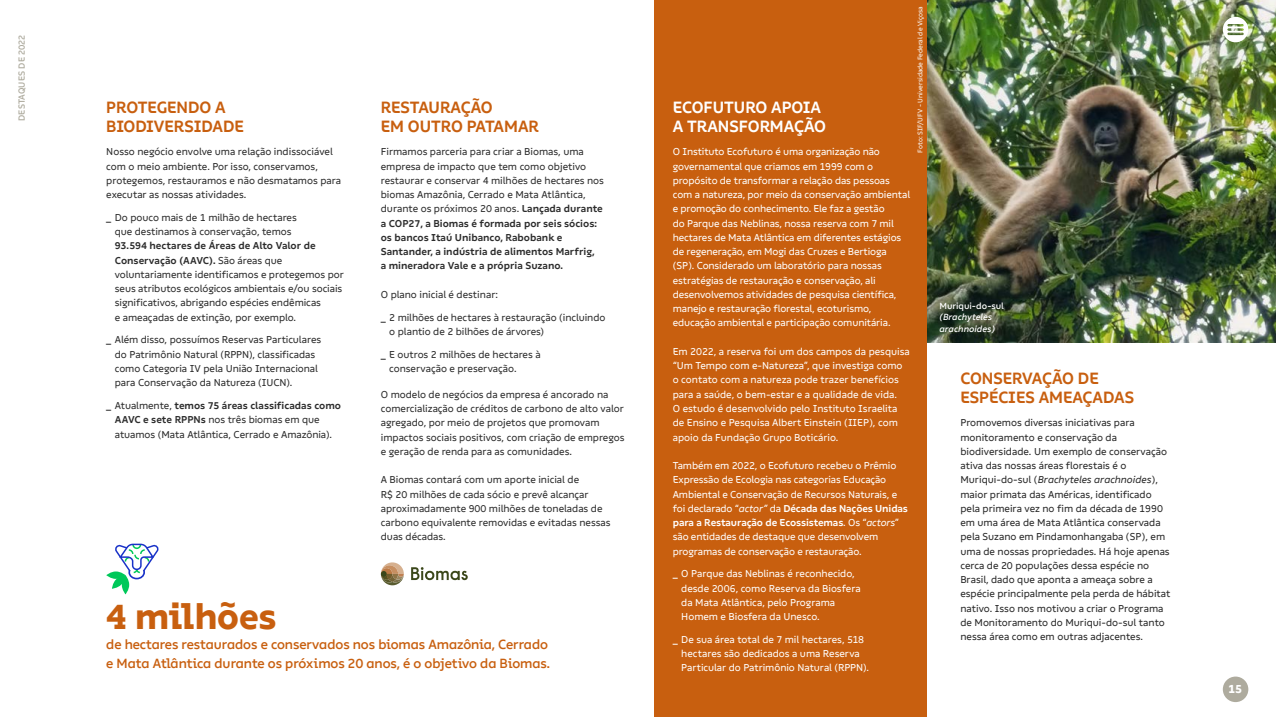
<style>
.page{position:relative;width:1276px;height:717px;background:#fff}
.page>*{position:absolute;margin:0;border:0;box-sizing:border-box;transform-origin:0 0}
.t1{font:800 36px "Suzano Display";color:#c85f0f}
.t2{font:700 16.5px/19.5px "Suzano Display";color:#c85f0f}
.t3{font:700 16.5px/19.5px "Suzano Display";color:#fff}
.t4{font:500 13.5px/18.8px "Suzano Display";color:#c85f0f}
.t5{font:800 12px "Suzano Text";color:#fff}
.t6{font:10.12px/14.2px "Suzano Text";color:#2c2c2c}
.t7{font:10.12px/14.2px "Suzano Text";letter-spacing:-.01em;color:#fff}
.t8{font:10.12px/14.2px "Suzano Text";color:#282828}
.t9{font:italic 500 9px/11.2px "Suzano Text";color:#fff}
.t10{font:500 9px "Suzano Display";letter-spacing:.01em;color:#aeab9e}
.t11{font:500 9px "Suzano Text";letter-spacing:-.005em;color:#fff}
.t12{font:6.75px "Suzano Text";color:#fff}
.s1{font-weight:500}
.s2{font-weight:700}
.s3{font-style:italic}
</style>
<div class="page">
<div style="left:654px;top:0;width:356px;height:716px;background:#c85f0f"></div>
<div style="left:927px;top:0;width:349px;height:716px;background:#fff"></div>
<svg style="left:122px;top:575px;width:7px;height:19px"></svg>
<svg style="left:106px;top:571px;width:19px;height:7px"></svg>
<svg style="left:112px;top:543px;width:47px;height:45px"></svg>
<img style="left:927px;top:0;width:349px;height:342px">
<svg style="left:1222px;top:17px;width:26px;height:25px"></svg>
<svg style="left:381px;top:562px;width:23px;height:23px"></svg>
<svg style="left:411px;top:567px;width:57px;height:13px"></svg>
<div style="left:1222px;top:676px;width:26px;height:26px;background:#aeab9e;border-radius:50%"></div>
<p class="t10" style="left:16px;top:121px;width:88px;rotate:-90deg">DESTAQUES DE 2022</p>
<h2 class="t2" style="left:106px;top:97px;width:139px">PROTEGENDO A<br>BIODIVERSIDADE</h2>
<p class="t6" style="left:106px;top:145px;width:236px">Nosso negócio envolve uma relação indissociável com o meio ambiente. Por isso, conservamos, protegemos, restauramos e não desmatamos para executar as nossas atividades.</p>
<p class="t6" style="left:106px;top:210px;width:192px;text-align:center"><span class="s1">_</span> Do pouco mais de 1 milhão de hectares que destinamos à conservação, temos</p>
<p class="t6" style="left:115px;top:239px;width:231px"><span class="s2">93.594 hectares de Áreas de Alto Valor de Conservação (AAVC).</span> São áreas que voluntariamente identificamos e protegemos por seus atributos ecológicos ambientais e/ou sociais significativos, abrigando espécies endêmicas<br>e ameaçadas de extinção, por exemplo.</p>
<p class="t6" style="left:115px;top:332px;width:208px;text-indent:-9px"><span class="s1">_</span> Além disso, possuímos Reservas Particulares do Patrimônio Natural (RPPN), classificadas como Categoria IV pela União Internacional para Conservação da Natureza (IUCN).</p>
<p class="t6" style="left:115px;top:398px;width:228px;text-indent:-9px"><span class="s1">_</span> Atualmente, <span class="s2">temos 75 áreas classificadas como<br>AAVC e sete RPPNs</span> nos três biomas em que atuamos (Mata Atlântica, Cerrado e Amazônia).</p>
<h2 class="t2" style="left:381px;top:97px;width:159px">RESTAURAÇÃO<br>EM OUTRO PATAMAR</h2>
<p class="t6" style="left:381px;top:145px;width:225px">Firmamos parceria para criar a Biomas, uma empresa de impacto que tem como objetivo restaurar e conservar 4 milhões de hectares nos biomas Amazônia, Cerrado e Mata Atlântica, durante os próximos 20 anos. <span class="s2">Lançada durante a COP27, a Biomas é formada por seis sócios: os bancos Itaú Unibanco, Rabobank e Santander, a indústria de alimentos Marfrig,<br>a mineradora Vale e a própria Suzano.</span></p>
<p class="t6" style="left:381px;top:287px;width:119px">O plano inicial é destinar:</p>
<p class="t6" style="left:389px;top:310px;width:218px;text-indent:-9px"><span class="s1">_</span> 2 milhões de hectares à restauração (incluindo o plantio de 2 bilhões de árvores)</p>
<p class="t6" style="left:389px;top:347px;width:153px;text-indent:-9px"><span class="s1">_</span> E outros 2 milhões de hectares à conservação e preservação.</p>
<p class="t6" style="left:381px;top:387px;width:245px">O modelo de negócios da empresa é ancorado na comercialização de créditos de carbono de alto valor agregado, por meio de projetos que promovam impactos sociais positivos, com criação de empregos e geração de renda para as comunidades.</p>
<p class="t6" style="left:381px;top:472px;width:231px">A Biomas contará com um aporte inicial de<br>R$ 20 milhões de cada sócio e prevê alcançar aproximadamente 900 milhões de toneladas de carbono equivalente removidas e evitadas nessas duas décadas.</p>
<h1 class="t1" style="left:106px;top:594px;width:171px">4 milhões</h1>
<h3 class="t4" style="left:106px;top:634px;width:445px">de hectares restaurados e conservados nos biomas Amazônia, Cerrado e Mata Atlântica durante os próximos 20 anos, é o objetivo da Biomas.</h3>
<p class="t12" style="left:916px;top:153px;width:148px;rotate:-90deg">Foto: SIF/UFV - Universidade Federal de Viçosa</p>
<h2 class="t3" style="left:673px;top:97px;width:155px">ECOFUTURO APOIA<br>A TRANSFORMAÇÃO</h2>
<p class="t7" style="left:673px;top:145px;width:239px">O Instituto Ecofuturo é uma organização não governamental que criamos em 1999 com o propósito de transformar a relação das pessoas com a natureza, por meio da conservação ambiental e promoção do conhecimento. Ele faz a gestão<br>do Parque das Neblinas, nossa reserva com 7 mil hectares de Mata Atlântica em diferentes estágios de regeneração, em Mogi das Cruzes e Bertioga (SP). Considerado um laboratório para nossas estratégias de restauração e conservação, ali desenvolvemos atividades de pesquisa científica, manejo e restauração florestal, ecoturismo, educação ambiental e participação comunitária.</p>
<p class="t7" style="left:673px;top:344px;width:239px">Em 2022, a reserva foi um dos campos da pesquisa “Um Tempo com e-Natureza”, que investiga como o contato com a natureza pode trazer benefícios para a saúde, o bem-estar e a qualidade de vida.<br>O estudo é desenvolvido pelo Instituto Israelita de Ensino e Pesquisa Albert Einstein (IIEP), com apoio da Fundação Grupo Boticário.</p>
<p class="t7" style="left:673px;top:458px;width:237px">Também em 2022, o Ecofuturo recebeu o Prêmio Expressão de Ecologia nas categorias Educação Ambiental e Conservação de Recursos Naturais, e foi declarado “<span class="s3">actor”</span> da <span class="s2">Década das Nações Unidas para a Restauração de Ecossistemas</span>. Os “<span class="s3">actors</span>” são entidades de destaque que desenvolvem programas de conservação e restauração.</p>
<p class="t7" style="left:681px;top:566px;width:181px;text-indent:-9px"><span class="s1">_</span> O Parque das Neblinas é reconhecido, desde 2006, como Reserva da Biosfera da Mata Atlântica, pelo Programa Homem e Biosfera da Unesco.</p>
<p class="t7" style="left:681px;top:632px;width:189px;text-indent:-9px"><span class="s1">_</span> De sua área total de 7 mil hectares, 518 hectares são dedicados a uma Reserva<br>Particular do Patrimônio Natural (RPPN).</p>
<p class="t11" style="left:939px;top:300px;width:66px">Muriqui-do-sul</p>
<p class="t9" style="left:939px;top:311px;width:57px">(Brachyteles arachnoides)</p>
<h2 class="t2" style="left:960px;top:368px;width:175px">CONSERVAÇÃO DE<br>ESPÉCIES AMEAÇADAS</h2>
<p class="t8" style="left:960px;top:415px;width:212px">Promovemos diversas iniciativas para monitoramento e conservação da biodiversidade. Um exemplo de conservação ativa das nossas áreas florestais é o Muriqui-do-sul (<span class="s3">Brachyteles arachnoides</span>), maior primata das Américas, identificado pela primeira vez no fim da década de 1990 em uma área de Mata Atlântica conservada pela Suzano em Pindamonhangaba (SP), em uma de nossas propriedades. Há hoje apenas cerca de 20 populações dessa espécie no Brasil, dado que aponta a ameaça sobre a espécie principalmente pela perda de hábitat nativo. Isso nos motivou a criar o Programa de Monitoramento do Muriqui-do-sul tanto nessa área como em outras adjacentes.</p>
<p class="t5" style="left:1228px;top:681px;width:16px">15</p>
</div>
